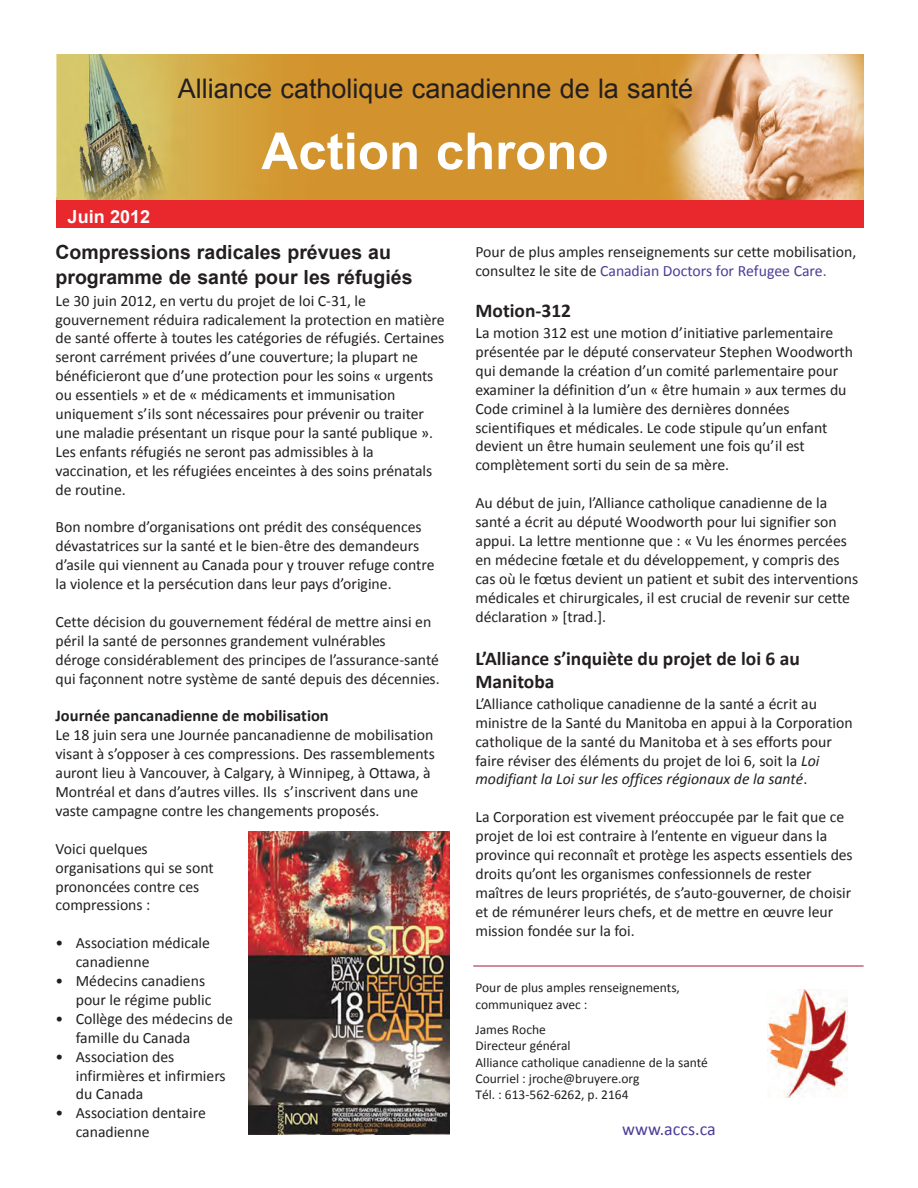
<style>
.page{position:relative;width:918px;height:1188px;background:#fff}
.page>*{position:absolute;margin:0;border:0;box-sizing:border-box;transform-origin:0 0}
.t1{font:700 51px "Arial";color:#fff}
.t2{font:27px "Arial";color:#231f20}
.t3{font:700 19.5px/24.5px "Arial";color:#231f20}
.t4{font:700 19.5px/23.4px "Calibri";color:#231f20}
.t5{font:18px "Calibri";color:#4d3c98}
.t6{font:700 18px "Arial";color:#fff}
.t7{font:700 16.5px "Calibri";color:#231f20}
.t8{font:15.75px/18.9px "Calibri";color:#231f20}
.t9{font:13.5px/16.2px "Calibri";color:#231f20}
.s1{color:#4d3c98}
.s2{font-style:italic}
</style>
<div class="page">
<div style="left:56px;top:197px;width:808px;height:31px;background:#e9282d"></div>
<img style="left:56px;top:54px;width:808px;height:143px">
<img style="left:56px;top:197px;width:808px;height:3px">
<img style="left:248px;top:831px;width:202px;height:304px">
<hr style="left:473px;top:966px;width:391px;height:1px;background:#a61836">
<img style="left:768px;top:990px;width:80px;height:108px">
<h2 class="t2" style="left:178px;top:74px;width:517px">Alliance catholique canadienne de la santé</h2>
<h1 class="t1" style="left:261px;top:123px;width:349px">Action chrono</h1>
<p class="t6" style="left:68px;top:206px;width:84px">Juin 2012</p>
<p class="t3" style="left:56px;top:240px;width:359px">Compressions radicales prévues au programme de santé pour les réfugiés</p>
<p class="t8" style="left:56px;top:292px;width:391px">Le 30 juin 2012, en vertu du projet de loi C-31, le gouvernement réduira radicalement la protection en matière de santé offerte à toutes les catégories de réfugiés. Certaines seront carrément privées d’une couverture; la plupart ne bénéficieront que d’une protection pour les soins « urgents ou essentiels » et de « médicaments et immunisation uniquement s’ils sont nécessaires pour prévenir ou traiter une maladie présentant un risque pour la santé publique ».<br>Les enfants réfugiés ne seront pas admissibles à la vaccination, et les réfugiées enceintes à des soins prénatals de routine.</p>
<p class="t8" style="left:56px;top:519px;width:381px">Bon nombre d’organisations ont prédit des conséquences dévastatrices sur la santé et le bien-être des demandeurs d’asile qui viennent au Canada pour y trouver refuge contre la violence et la persécution dans leur pays d’origine.</p>
<p class="t8" style="left:56px;top:614px;width:386px">Cette décision du gouvernement fédéral de mettre ainsi en péril la santé de personnes grandement vulnérables<br>déroge considérablement des principes de l’assurance-santé qui façonnent notre système de santé depuis des décennies.</p>
<p class="t7" style="left:56px;top:709px;width:275px">Journée pancanadienne de mobilisation</p>
<p class="t8" style="left:56px;top:727px;width:381px">Le 18 juin sera une Journée pancanadienne de mobilisation visant à s’opposer à ces compressions. Des rassemblements auront lieu à Vancouver, à Calgary, à Winnipeg, à Ottawa, à Montréal et dans d’autres villes. Ils s’inscrivent dans une vaste campagne contre les changements proposés.</p>
<p class="t8" style="left:56px;top:840px;width:160px">Voici quelques organisations qui se sont prononcées contre ces compressions :</p>
<p class="t8" style="left:76px;top:935px;width:136px;text-indent:-20px">• Association médicale canadienne</p>
<p class="t8" style="left:76px;top:973px;width:137px;text-indent:-20px">• Médecins canadiens pour le régime public</p>
<p class="t8" style="left:76px;top:1010px;width:159px;text-indent:-20px">• Collège des médecins de famille du Canada</p>
<p class="t8" style="left:76px;top:1048px;width:152px;text-indent:-20px">• Association des infirmières et infirmiers du Canada</p>
<p class="t8" style="left:76px;top:1105px;width:132px;text-indent:-20px">• Association dentaire canadienne</p>
<p class="t8" style="left:475px;top:244px;width:382px">Pour de plus amples renseignements sur cette mobilisation, consultez le site de <span class="s1">Canadian Doctors for Refugee Care.</span></p>
<p class="t4" style="left:475px;top:301px;width:97px">Motion-312</p>
<p class="t8" style="left:475px;top:325px;width:379px">La motion 312 est une motion d’initiative parlementaire présentée par le député conservateur Stephen Woodworth qui demande la création d’un comité parlementaire pour examiner la définition d’un « être humain » aux termes du Code criminel à la lumière des dernières données scientifiques et médicales. Le code stipule qu’un enfant devient un être humain seulement une fois qu’il est complètement sorti du sein de sa mère.</p>
<p class="t8" style="left:475px;top:495px;width:384px">Au début de juin, l’Alliance catholique canadienne de la santé a écrit au député Woodworth pour lui signifier son appui. La lettre mentionne que : « Vu les énormes percées en médecine fœtale et du développement, y compris des cas où le fœtus devient un patient et subit des interventions médicales et chirurgicales, il est crucial de revenir sur cette déclaration » [trad.].</p>
<p class="t4" style="left:475px;top:648px;width:326px">L’Alliance s’inquiète du projet de loi 6 au<br>Manitoba</p>
<p class="t8" style="left:475px;top:695px;width:379px">L’Alliance catholique canadienne de la santé a écrit au ministre de la Santé du Manitoba en appui à la Corporation catholique de la santé du Manitoba et à ses efforts pour faire réviser des éléments du projet de loi 6, soit la <span class="s2">Loi modifiant la Loi sur les offices régionaux de la santé</span>.</p>
<p class="t8" style="left:475px;top:809px;width:379px">La Corporation est vivement préoccupée par le fait que ce projet de loi est contraire à l’entente en vigueur dans la province qui reconnaît et protège les aspects essentiels des droits qu’ont les organismes confessionnels de rester maîtres de leurs propriétés, de s’auto-gouverner, de choisir et de rémunérer leurs chefs, et de mettre en œuvre leur mission fondée sur la foi.</p>
<p class="t9" style="left:475px;top:981px;width:206px">Pour de plus amples renseignements, communiquez avec :</p>
<p class="t9" style="left:475px;top:1023px;width:234px">James Roche<br>Directeur général<br>Alliance catholique canadienne de la santé<br>Courriel : jroche@bruyere.org<br>Tél. : 613-562-6262, p. 2164</p>
<p class="t5" style="left:622px;top:1121px;width:95px">www.accs.ca</p>
</div>
